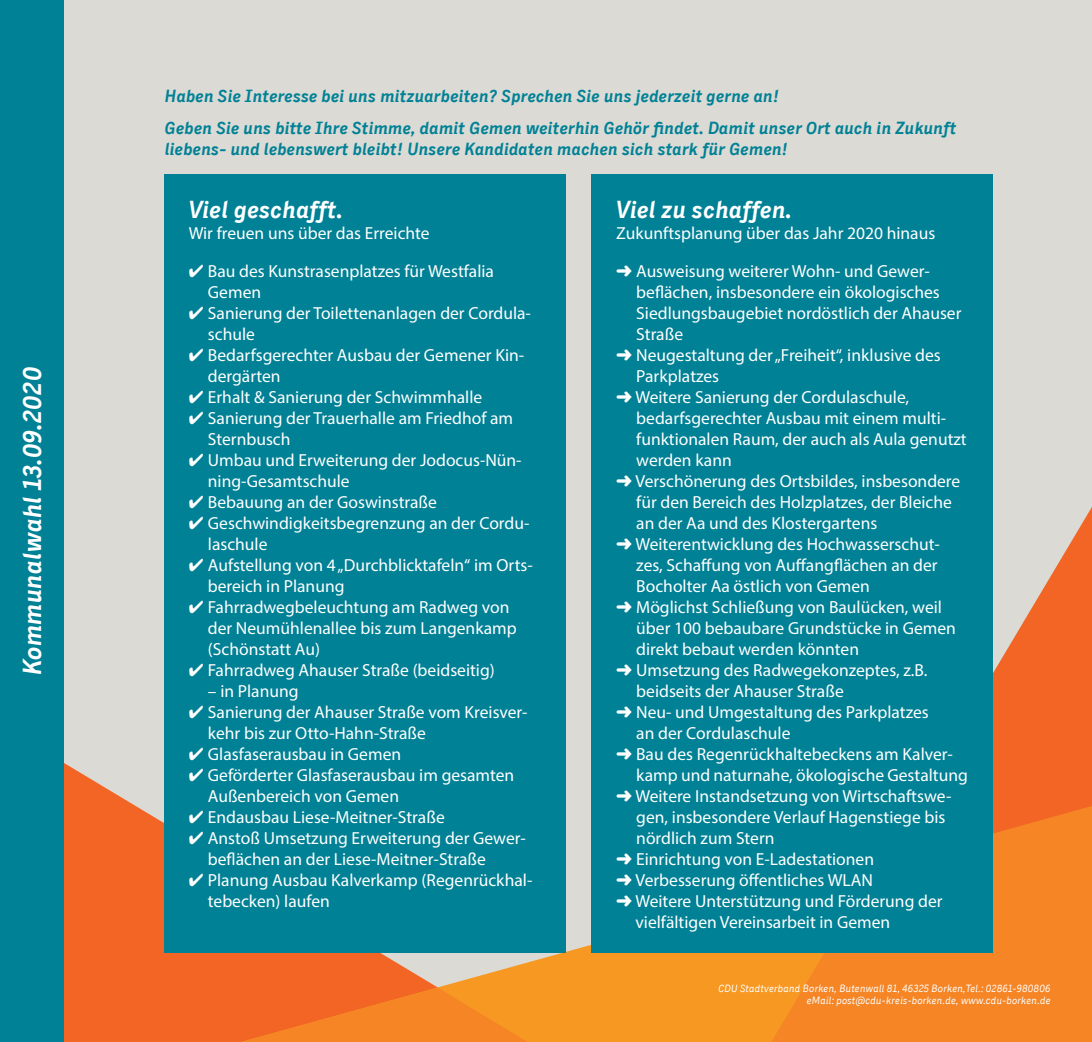
<style>
.page{position:relative;width:1092px;height:1042px;background:#fff}
.page>*{position:absolute;margin:0;border:0;box-sizing:border-box;transform-origin:0 0}
.t1{font:italic 700 25.9px "CDU Skopex";color:#fff}
.t2{font:italic 700 24.5px "CDU Skopex";color:#fff}
.t3{font:17.5px/21px "Myriad Pro";color:#fff}
.t4{font:italic 700 17.5px/21px "CDU Skopex";color:#008195}
.t5{font:italic 10.5px "CDU Skopex";color:#fff}
</style>
<div class="page">
<div style="left:0;top:0;width:1091px;height:1042px;background:#dbdad5"></div>
<svg style="left:63px;top:745px;width:178px;height:297px;background:#ec743b"></svg>
<svg style="left:241px;top:806px;width:530px;height:236px;fill:#f79822"></svg>
<svg style="left:992px;top:507px;width:99px;height:299px;fill:#f26524"></svg>
<svg style="left:771px;top:806px;width:320px;height:236px;background:#f48425"></svg>
<svg style="left:242px;top:987px;width:285px;height:55px;background:#f47c24"></svg>
<div style="left:0;top:0;width:63px;height:1042px;background:#008195"></div>
<div style="left:591px;top:175px;width:401px;height:778px;background:#008195"></div>
<div style="left:164px;top:175px;width:401px;height:778px;background:#008195"></div>
<p class="t1" style="left:17px;top:675px;width:310px;rotate:-90deg">Kommunalwahl 13.09.2020</p>
<p class="t4" style="left:165px;top:86px;width:616px">Haben Sie Interesse bei uns mitzuarbeiten? Sprechen Sie uns jederzeit gerne an!</p>
<p class="t4" style="left:165px;top:117px;width:793px">Geben Sie uns bitte Ihre Stimme, damit Gemen weiterhin Gehör findet. Damit unser Ort auch in Zukunft liebens- und lebenswert bleibt! Unsere Kandidaten machen sich stark für Gemen!</p>
<p class="t2" style="left:189px;top:196px;width:156px">Viel geschafft.</p>
<p class="t3" style="left:189px;top:223px;width:242px">Wir freuen uns über das Erreichte</p>
<p class="t3" style="left:208px;top:261px;width:287px;text-indent:-19px">✔ Bau des Kunstrasenplatzes für Westfalia<br>Gemen</p>
<p class="t3" style="left:208px;top:303px;width:324px;text-indent:-19px">✔ Sanierung der Toilettenanlagen der Cordula&shy;schule</p>
<p class="t3" style="left:208px;top:345px;width:318px;text-indent:-19px">✔ Bedarfsgerechter Ausbau der Gemener Kin&shy;dergärten</p>
<p class="t3" style="left:189px;top:387px;width:295px">✔ Erhalt &amp; Sanierung der Schwimmhalle</p>
<p class="t3" style="left:208px;top:408px;width:307px;text-indent:-19px">✔ Sanierung der Trauerhalle am Friedhof am<br>Sternbusch</p>
<p class="t3" style="left:208px;top:450px;width:315px;text-indent:-19px">✔ Umbau und Erweiterung der Jodocus-Nün&shy;ning-Gesamtschule</p>
<p class="t3" style="left:189px;top:492px;width:250px">✔ Bebauung an der Goswinstraße</p>
<p class="t3" style="left:208px;top:513px;width:323px;text-indent:-19px">✔ Geschwindigkeitsbegrenzung an der Cordu&shy;laschule</p>
<p class="t3" style="left:208px;top:555px;width:326px;text-indent:-19px">✔ Aufstellung von 4 „Durchblicktafeln“ im Orts&shy;bereich in Planung</p>
<p class="t3" style="left:208px;top:597px;width:310px;text-indent:-19px">✔ Fahrradwegbeleuchtung am Radweg von der Neumühlenallee bis zum Langenkamp (Schönstatt Au)</p>
<p class="t3" style="left:189px;top:660px;width:307px">✔ Fahrradweg Ahauser Straße (beidseitig)</p>
<p class="t3" style="left:208px;top:681px;width:92px">– in Planung</p>
<p class="t3" style="left:208px;top:702px;width:321px;text-indent:-19px">✔ Sanierung der Ahauser Straße vom Kreisver&shy;kehr bis zur Otto-Hahn-Straße</p>
<p class="t3" style="left:189px;top:744px;width:214px">✔ Glasfaserausbau in Gemen</p>
<p class="t3" style="left:208px;top:765px;width:308px;text-indent:-19px">✔ Geförderter Glasfaserausbau im gesamten<br>Außenbereich von Gemen</p>
<p class="t3" style="left:189px;top:807px;width:257px">✔ Endausbau Liese-Meitner-Straße</p>
<p class="t3" style="left:208px;top:828px;width:319px;text-indent:-19px">✔ Anstoß Umsetzung Erweiterung der Gewer&shy;beflächen an der Liese-Meitner-Straße</p>
<p class="t3" style="left:208px;top:870px;width:326px;text-indent:-19px">✔ Planung Ausbau Kalverkamp (Regenrückhal&shy;tebecken) laufen</p>
<p class="t2" style="left:616px;top:196px;width:178px">Viel zu schaffen.</p>
<p class="t3" style="left:616px;top:223px;width:320px">Zukunftsplanung über das Jahr 2020 hinaus</p>
<p class="t3" style="left:636px;top:261px;width:326px;text-indent:-20px">➜ Ausweisung weiterer Wohn- und Gewer&shy;beflächen, insbesondere ein ökologisches Siedlungsbaugebiet nordöstlich der Ahauser Straße</p>
<p class="t3" style="left:636px;top:345px;width:306px;text-indent:-20px">➜ Neugestaltung der „Freiheit“, inklusive des<br>Parkplatzes</p>
<p class="t3" style="left:636px;top:387px;width:332px;text-indent:-20px">➜ Weitere Sanierung der Cordulaschule, bedarfsgerechter Ausbau mit einem multi&shy;funktionalen Raum, der auch als Aula genutzt werden kann</p>
<p class="t3" style="left:636px;top:471px;width:325px;text-indent:-20px">➜ Verschönerung des Ortsbildes, insbesondere für den Bereich des Holzplatzes, der Bleiche an der Aa und des Klostergartens</p>
<p class="t3" style="left:636px;top:534px;width:305px;text-indent:-20px">➜ Weiterentwicklung des Hochwasserschut&shy;zes, Schaffung von Auffangflächen an der<br>Bocholter Aa östlich von Gemen</p>
<p class="t3" style="left:636px;top:597px;width:321px;text-indent:-20px">➜ Möglichst Schließung von Baulücken, weil über 100 bebaubare Grundstücke in Gemen direkt bebaut werden könnten</p>
<p class="t3" style="left:636px;top:660px;width:292px;text-indent:-20px">➜ Umsetzung des Radwegekonzeptes, z.B. beidseits der Ahauser Straße</p>
<p class="t3" style="left:636px;top:702px;width:294px;text-indent:-20px">➜ Neu- und Umgestaltung des Parkplatzes an der Cordulaschule</p>
<p class="t3" style="left:636px;top:744px;width:333px;text-indent:-20px">➜ Bau des Regenrückhaltebeckens am Kalver&shy;kamp und naturnahe, ökologische Gestaltung</p>
<p class="t3" style="left:636px;top:786px;width:316px;text-indent:-20px">➜ Weitere Instandsetzung von Wirtschaftswe&shy;gen, insbesondere Verlauf Hagenstiege bis nördlich zum Stern</p>
<p class="t3" style="left:616px;top:849px;width:259px">➜ Einrichtung von E-Ladestationen</p>
<p class="t3" style="left:616px;top:870px;width:258px">➜ Verbesserung öffentliches WLAN</p>
<p class="t3" style="left:635px;top:891px;width:308px;text-indent:-19px">➜ Weitere Unterstützung und Förderung der vielfältigen Vereinsarbeit in Gemen</p>
<p class="t5" style="left:718px;top:982px;width:334px">CDU Stadtverband Borken, Butenwall 81, 46325 Borken,Tel.: 02861-980806</p>
<p class="t5" style="left:806px;top:994px;width:245px">eMail: post@cdu-kreis-borken.de, www.cdu-borken.de</p>
</div>
